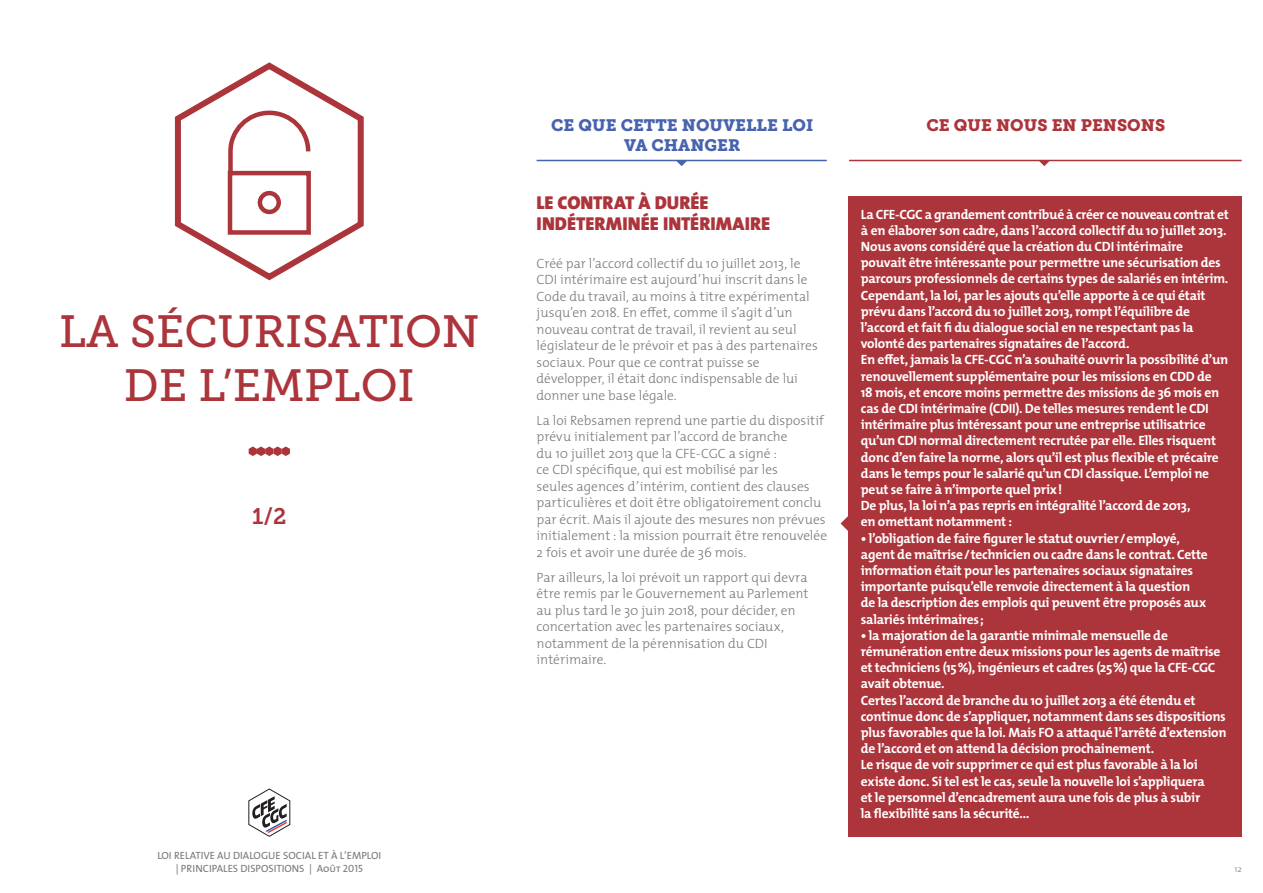
<style>
.page{position:relative;width:1263px;height:893px;background:#fff}
.page>*{position:absolute;margin:0;border:0;box-sizing:border-box;transform-origin:0 0}
.t1{font:45px/54px "Museo Slab 500";color:#ac343b;text-align:center}
.t2{font:22.5px "Museo Slab 700";color:#ac343b}
.t3{font:18.75px/21px "The Mix Black Caps";letter-spacing:.005em;color:#ac343b}
.t4{font:16.5px/19.8px "Museo Slab 900";color:#4863ae;text-align:center}
.t5{font:16.5px "Museo Slab 900";color:#ac343b}
.t6{font:700 13.5px/16.2px "The Mix";letter-spacing:-.02em;color:#fff}
.t7{font:300 13.5px/16.5px "The Mix";color:#76787b}
.t8{font:10.5px/12.6px "The Mix Regular Caps";color:#76787b;text-align:center}
.t9{font:300 9px "The Mix";color:#76787b}
</style>
<div class="page">
<svg style="left:249px;top:789px;width:41px;height:48px"></svg>
<svg style="left:249px;top:446px;width:41px;height:10px"></svg>
<hr style="left:849px;top:160px;width:393px;height:1px;background:#ac343b">
<svg style="left:1038px;top:161px;width:12px;height:5px"></svg>
<div style="left:848px;top:196px;width:394px;height:640px;background:#ac343b"></div>
<svg style="left:840px;top:516px;width:8px;height:15px"></svg>
<hr style="left:537px;top:160px;width:290px;height:1px;background:#4863ae">
<svg style="left:676px;top:161px;width:12px;height:5px"></svg>
<svg style="left:174px;top:62px;width:190px;height:219px"></svg>
<h1 class="t1" style="left:59px;top:305px;width:422px">LA SÉCURISATION<br>DE L’EMPLOI</h1>
<h2 class="t2" style="left:252px;top:504px;width:36px">1/2</h2>
<p class="t8" style="left:157px;top:849px;width:225px">LOI RELATIVE AU DIALOGUE SOCIAL ET À L’EMPLOI | PRINCIPALES DISPOSITIONS | Août 2015</p>
<p class="t4" style="left:551px;top:116px;width:263px">CE QUE CETTE NOUVELLE LOI<br>VA CHANGER</p>
<p class="t5" style="left:926px;top:116px;width:240px">CE QUE NOUS EN PENSONS</p>
<h3 class="t3" style="left:537px;top:192px;width:235px">LE CONTRAT À DURÉE<br>INDÉTERMINÉE INTÉRIMAIRE</h3>
<p class="t7" style="left:537px;top:255px;width:283px">Créé par l’accord collectif du 10 juillet 2013, le CDI intérimaire est aujourd’hui inscrit dans le Code du travail, au moins à titre expérimental jusqu’en 2018. En effet, comme il s’agit d’un nouveau contrat de travail, il revient au seul législateur de le prévoir et pas à des partenaires sociaux. Pour que ce contrat puisse se développer, il était donc indispensable de lui donner une base légale.</p>
<p class="t7" style="left:537px;top:412px;width:292px">La loi Rebsamen reprend une partie du dispositif prévu initialement par l’accord de branche<br>du 10 juillet 2013 que la CFE-CGC a signé :<br>ce CDI spécifique, qui est mobilisé par les<br>seules agences d’intérim, contient des clauses particulières et doit être obligatoirement conclu par écrit. Mais il ajoute des mesures non prévues initialement : la mission pourrait être renouvelée 2 fois et avoir une durée de 36 mois.</p>
<p class="t7" style="left:537px;top:569px;width:273px">Par ailleurs, la loi prévoit un rapport qui devra être remis par le Gouvernement au Parlement au plus tard le 30 juin 2018, pour décider, en concertation avec les partenaires sociaux, notamment de la pérennisation du CDI intérimaire.</p>
<p class="t6" style="left:861px;top:206px;width:370px">La CFE-CGC a grandement contribué à créer ce nouveau contrat et à en élaborer son cadre, dans l’accord collectif du 10 juillet 2013.<br>Nous avons considéré que la création du CDI intérimaire pouvait être intéressante pour permettre une sécurisation des parcours professionnels de certains types de salariés en intérim.<br>Cependant, la loi, par les ajouts qu’elle apporte à ce qui était prévu dans l’accord du 10 juillet 2013, rompt l’équilibre de l’accord et fait fi du dialogue social en ne respectant pas la volonté des partenaires signataires de l’accord.<br>En effet, jamais la CFE-CGC n’a souhaité ouvrir la possibilité d’un renouvellement supplémentaire pour les missions en CDD de<br>18 mois, et encore moins permettre des missions de 36 mois en cas de CDI intérimaire (CDII). De telles mesures rendent le CDI intérimaire plus intéressant pour une entreprise utilisatrice qu’un CDI normal directement recrutée par elle. Elles risquent donc d’en faire la norme, alors qu’il est plus flexible et précaire dans le temps pour le salarié qu’un CDI classique. L’emploi ne peut se faire à n’importe quel prix!<br>De plus, la loi n’a pas repris en intégralité l’accord de 2013,<br>en omettant notamment :</p>
<p class="t6" style="left:861px;top:530px;width:348px">• l’obligation de faire figurer le statut ouvrier/employé, agent de maîtrise/technicien ou cadre dans le contrat. Cette information était pour les partenaires sociaux signataires importante puisqu’elle renvoie directement à la question de la description des emplois qui peuvent être proposés aux salariés intérimaires;</p>
<p class="t6" style="left:861px;top:627px;width:367px">• la majoration de la garantie minimale mensuelle de rémunération entre deux missions pour les agents de maîtrise et techniciens (15%), ingénieurs et cadres (25%) que la CFE-CGC avait obtenue.<br>Certes l’accord de branche du 10 juillet 2013 a été étendu et continue donc de s’appliquer, notamment dans ses dispositions plus favorables que la loi. Mais FO a attaqué l’arrêté d’extension de l’accord et on attend la décision prochainement.<br>Le risque de voir supprimer ce qui est plus favorable à la loi existe donc. Si tel est le cas, seule la nouvelle loi s’appliquera<br>et le personnel d’encadrement aura une fois de plus à subir<br>la flexibilité sans la sécurité…</p>
<p class="t9" style="left:1234px;top:861px;width:9px">12</p>
</div>
